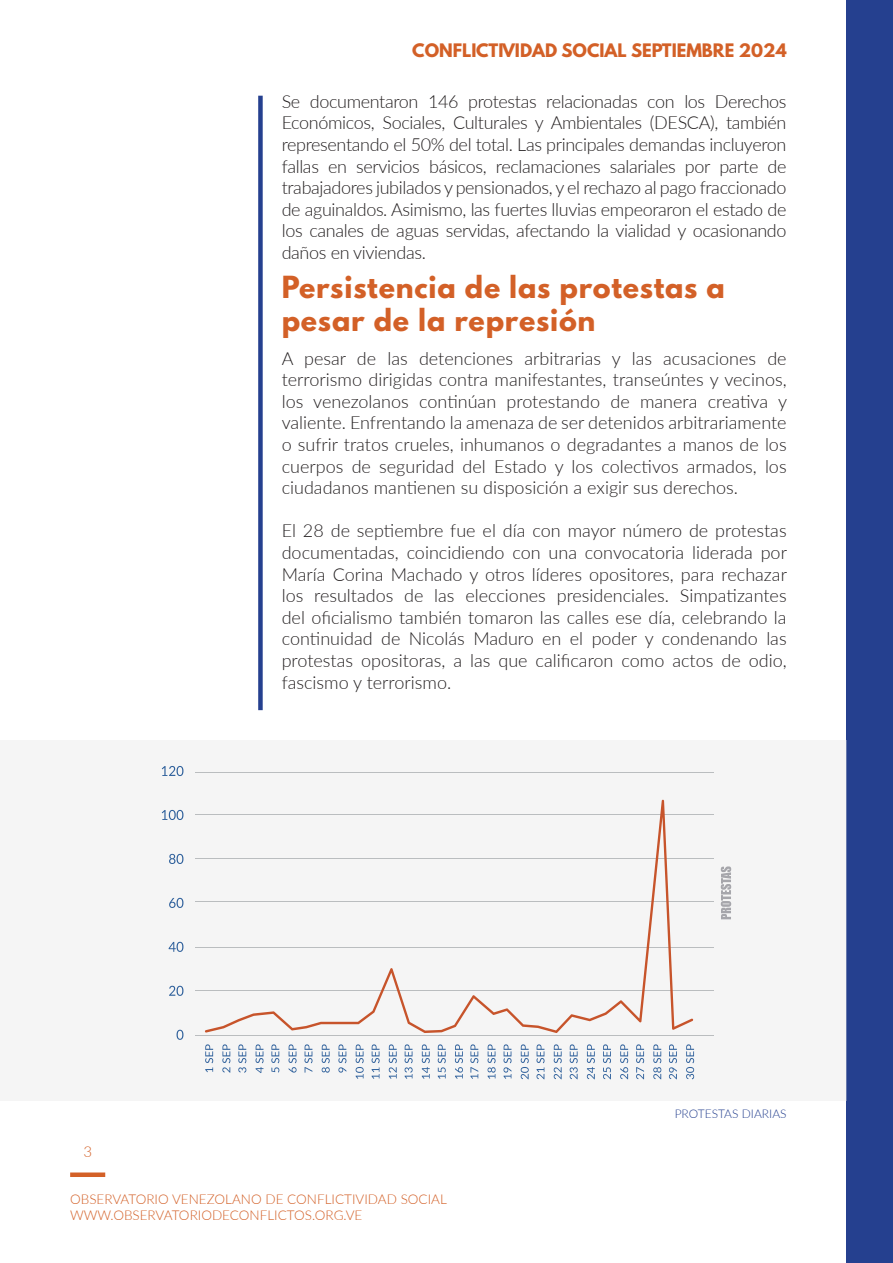
<style>
.page{position:relative;width:893px;height:1263px;background:#fff}
.page>*{position:absolute;margin:0;border:0;box-sizing:border-box;transform-origin:0 0}
.t1{font:700 27px/32.4px "League Spartan";letter-spacing:.03em;color:#d36027}
.t2{font:300 18px/21.6px "Lato";color:#231f20;text-align:justify}
.t3{font:700 16.5px "League Spartan";color:#d36027}
.t4{font:300 15px "Lato";color:#d36027}
.t5{font:300 13.5px/16.2px "Lato";color:#d36027}
.t6{font:300 12px "Lato";color:#25408f}
</style>
<div class="page">
<div style="left:846px;top:0;width:47px;height:1263px;background:#25408f"></div>
<div style="left:70px;top:1172px;width:35px;height:5px;background:#d36027"></div>
<div style="left:0;top:740px;width:846px;height:360px;background:#f5f5f5"></div>
<div style="left:258px;top:96px;width:5px;height:614px;background:#25408f"></div>
<hr style="left:195px;top:1035px;width:518px;height:1px;background:#babdbf">
<hr style="left:195px;top:990px;width:518px;height:1px;background:#babdbf">
<hr style="left:195px;top:947px;width:518px;height:1px;background:#babdbf">
<hr style="left:195px;top:901px;width:518px;height:1px;background:#babdbf">
<hr style="left:195px;top:858px;width:518px;height:1px;background:#babdbf">
<hr style="left:195px;top:814px;width:518px;height:1px;background:#babdbf">
<hr style="left:195px;top:773px;width:518px;height:1px;background:#babdbf">
<svg style="left:721px;top:866px;width:10px;height:53px"></svg>
<svg style="left:205px;top:1044px;width:8px;height:28px"></svg>
<svg style="left:222px;top:1044px;width:8px;height:29px"></svg>
<svg style="left:238px;top:1044px;width:8px;height:29px"></svg>
<svg style="left:255px;top:1044px;width:9px;height:29px"></svg>
<svg style="left:271px;top:1044px;width:8px;height:28px"></svg>
<svg style="left:288px;top:1044px;width:9px;height:28px"></svg>
<svg style="left:304px;top:1044px;width:8px;height:28px"></svg>
<svg style="left:322px;top:1044px;width:8px;height:29px"></svg>
<svg style="left:338px;top:1044px;width:8px;height:28px"></svg>
<svg style="left:356px;top:1044px;width:8px;height:35px"></svg>
<svg style="left:372px;top:1044px;width:8px;height:35px"></svg>
<svg style="left:389px;top:1044px;width:8px;height:35px"></svg>
<svg style="left:405px;top:1044px;width:8px;height:35px"></svg>
<svg style="left:422px;top:1044px;width:8px;height:35px"></svg>
<svg style="left:438px;top:1044px;width:8px;height:35px"></svg>
<svg style="left:455px;top:1044px;width:8px;height:35px"></svg>
<svg style="left:470px;top:1044px;width:8px;height:35px"></svg>
<svg style="left:488px;top:1044px;width:8px;height:35px"></svg>
<svg style="left:503px;top:1044px;width:9px;height:35px"></svg>
<svg style="left:521px;top:1044px;width:8px;height:35px"></svg>
<svg style="left:536px;top:1044px;width:9px;height:35px"></svg>
<svg style="left:554px;top:1044px;width:8px;height:35px"></svg>
<svg style="left:570px;top:1044px;width:8px;height:35px"></svg>
<svg style="left:587px;top:1044px;width:8px;height:35px"></svg>
<svg style="left:603px;top:1044px;width:8px;height:35px"></svg>
<svg style="left:620px;top:1044px;width:8px;height:35px"></svg>
<svg style="left:636px;top:1044px;width:8px;height:35px"></svg>
<svg style="left:653px;top:1044px;width:8px;height:35px"></svg>
<svg style="left:669px;top:1044px;width:8px;height:35px"></svg>
<svg style="left:686px;top:1044px;width:8px;height:35px"></svg>
<svg style="left:162px;top:766px;width:21px;height:10px"></svg>
<svg style="left:162px;top:810px;width:21px;height:10px"></svg>
<svg style="left:169px;top:854px;width:14px;height:10px"></svg>
<svg style="left:169px;top:898px;width:14px;height:10px"></svg>
<svg style="left:169px;top:942px;width:14px;height:10px"></svg>
<svg style="left:169px;top:986px;width:14px;height:10px"></svg>
<svg style="left:177px;top:1030px;width:6px;height:10px"></svg>
<svg style="left:205px;top:800px;width:488px;height:233px"></svg>
<p class="t3" style="left:412px;top:37px;width:376px">CONFLICTIVIDAD SOCIAL SEPTIEMBRE 2024</p>
<p class="t2" style="left:282px;top:90px;width:506px">Se documentaron 146 protestas relacionadas con los Derechos Económicos, Sociales, Culturales y Ambientales (DESCA), también representando el 50% del total. Las principales demandas incluyeron fallas en servicios básicos, reclamaciones salariales por parte de trabajadores jubilados y pensionados, y el rechazo al pago fraccionado de aguinaldos. Asimismo, las fuertes lluvias empeoraron el estado de los canales de aguas servidas, afectando la vialidad y ocasionando daños en viviendas.</p>
<p class="t1" style="left:282px;top:271px;width:445px">Persistencia de las protestas a pesar de la represión</p>
<p class="t2" style="left:282px;top:347px;width:507px">A pesar de las detenciones arbitrarias y las acusaciones de terrorismo dirigidas contra manifestantes, transeúntes y vecinos, los venezolanos continúan protestando de manera creativa y valiente. Enfrentando la amenaza de ser detenidos arbitrariamente o sufrir tratos crueles, inhumanos o degradantes a manos de los cuerpos de seguridad del Estado y los colectivos armados, los ciudadanos mantienen su disposición a exigir sus derechos.</p>
<p class="t2" style="left:282px;top:519px;width:507px">El 28 de septiembre fue el día con mayor número de protestas documentadas, coincidiendo con una convocatoria liderada por María Corina Machado y otros líderes opositores, para rechazar los resultados de las elecciones presidenciales. Simpatizantes del oficialismo también tomaron las calles ese día, celebrando la continuidad de Nicolás Maduro en el poder y condenando las protestas opositoras, a las que calificaron como actos de odio, fascismo y terrorismo.</p>
<p class="t4" style="left:83px;top:1141px;width:10px">3</p>
<p class="t5" style="left:70px;top:1190px;width:378px">OBSERVATORIO VENEZOLANO DE CONFLICTIVIDAD SOCIAL<br>WWW.OBSERVATORIODECONFLICTOS.ORG.VE</p>
<p class="t6" style="left:675px;top:1105px;width:113px">PROTESTAS DIARIAS</p>
</div>
